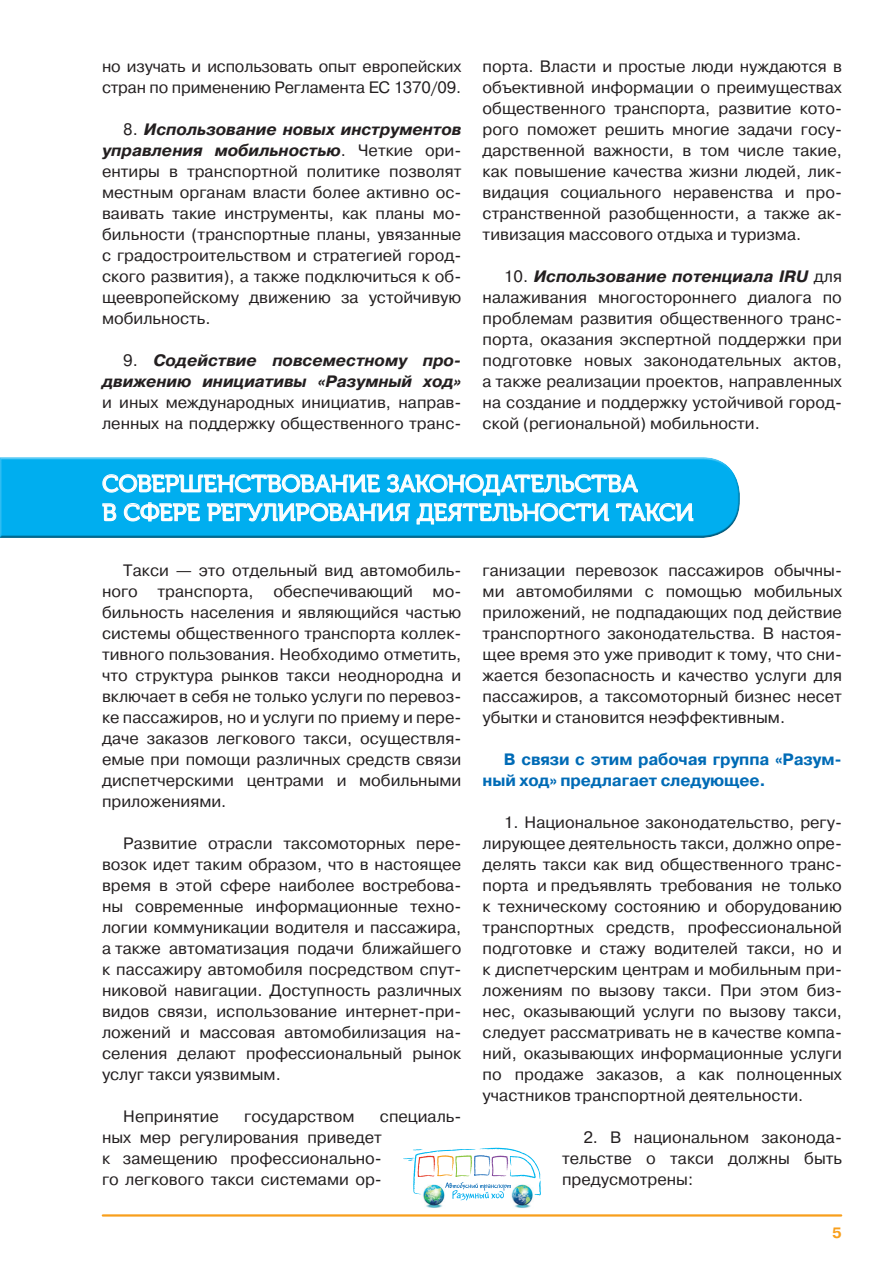
<style>
.page{position:relative;width:893px;height:1263px;background:#fff}
.page>*{position:absolute;margin:0;border:0;box-sizing:border-box;transform-origin:0 0}
.t1{font:24px/28.8px "Museo Cyrl 500";letter-spacing:-.01em;color:#fff}
.Smart_MOVE_main{font:16.5px/21px "Pragmatica";color:#231f20;text-align:justify}
.Smart_MOVE_main-2{font:700 16.5px/21px "Pragmatica";letter-spacing:-.01em;color:#006bb6}
.t2{font:700 15px "Pragmatica";color:#f89f1c}
.s1{font-weight:700;font-style:italic}
</style>
<div class="page">
<div style="left:0;top:453px;width:744px;height:86px;background:#fff;opacity:.75"></div>
<div style="left:0;top:468px;width:744px;height:73px;background:#231f20;opacity:.75"></div>
<hr style="left:103px;top:1214px;width:738px;height:2px;background:#f89f1c">
<svg style="left:102px;top:471px;width:592px;height:54px;background:#30bdf1"></svg>
<img style="left:514px;top:1202px;width:17px;height:6px">
<img style="left:425px;top:1202px;width:17px;height:6px">
<img style="left:403px;top:1148px;width:138px;height:54px">
<p class="Smart_MOVE_main" style="left:102px;top:56px;width:361px">но изучать и использовать опыт европейских стран по применению Регламента ЕС 1370/09.</p>
<p class="Smart_MOVE_main" style="left:102px;top:119px;width:361px;text-indent:21px">8. <span class="s1">Использование новых инструментов управления мобильностью</span>. Четкие ори&shy;ентиры в транспортной политике позволят местным органам власти более активно ос&shy;ваивать такие инструменты, как планы мо&shy;бильности (транспортные планы, увязанные с градостроительством и стратегией город&shy;ского развития), а также подключиться к об&shy;щеевропейскому движению за устойчивую мобильность.</p>
<p class="Smart_MOVE_main" style="left:102px;top:350px;width:361px;text-indent:21px">9. <span class="s1">Содействие повсеместному про&shy;движению инициативы «Разумный ход» </span>и иных международных инициатив, направ&shy;ленных на поддержку общественного транс-</p>
<p class="Smart_MOVE_main" style="left:483px;top:56px;width:361px">порта. Власти и простые люди нуждаются в объективной информации о преимуществах общественного транспорта, развитие кото&shy;рого поможет решить многие задачи госу&shy;дарственной важности, в том числе такие, как повышение качества жизни людей, лик&shy;видация социального неравенства и про&shy;странственной разобщенности, а также ак&shy;тивизация массового отдыха и туризма.</p>
<p class="Smart_MOVE_main" style="left:483px;top:266px;width:361px;text-indent:21px">10. <span class="s1">Использование потенциала IRU</span> для налаживания многостороннего диалога по проблемам развития общественного транс&shy;порта, оказания экспертной поддержки при подготовке новых законодательных актов, а также реализации проектов, направленных на создание и поддержку устойчивой город&shy;ской (региональной) мобильности.</p>
<p class="t1" style="left:102px;top:469px;width:593px">CОВЕРШЕНСТВОВАНИЕ ЗАКОНОДАТЕЛЬСТВА<br>В СФЕРЕ РЕГУЛИРОВАНИЯ ДЕЯТЕЛЬНОСТИ ТАКСИ</p>
<p class="Smart_MOVE_main" style="left:102px;top:560px;width:361px;text-indent:21px">Такси — это отдельный вид автомобиль&shy;ного транспорта, обеспечивающий мо&shy;бильность населения и являющийся частью системы общественного транспорта коллек&shy;тивного пользования. Необходимо отметить, что структура рынков такси неоднородна и включает в себя не только услуги по перевоз&shy;ке пассажиров, но и услуги по приему и пере&shy;даче заказов легкового такси, осуществля&shy;емые при помощи различных средств связи диспетчерскими центрами и мобильными приложениями.</p>
<p class="Smart_MOVE_main" style="left:102px;top:833px;width:361px;text-indent:21px">Развитие отрасли таксомоторных пере&shy;возок идет таким образом, что в настоящее время в этой сфере наиболее востребова&shy;ны современные информационные техно&shy;логии коммуникации водителя и пассажира, а также автоматизация подачи ближайшего к пассажиру автомобиля посредством спут&shy;никовой навигации. Доступность различных видов связи, использование интернет-при&shy;ложений и массовая автомобилизация на&shy;селения делают профессиональный рынок услуг такси уязвимым.</p>
<p class="Smart_MOVE_main" style="left:123px;top:1106px;width:97px">Непринятие</p>
<p class="Smart_MOVE_main" style="left:244px;top:1106px;width:112px">государством</p>
<p class="Smart_MOVE_main" style="left:483px;top:560px;width:361px">ганизации перевозок пассажиров обычны&shy;ми автомобилями с помощью мобильных приложений, не подпадающих под действие транспортного законодательства. В настоя&shy;щее время это уже приводит к тому, что сни&shy;жается безопасность и качество услуги для пассажиров, а таксомоторный бизнес несет убытки и становится неэффективным.</p>
<p class="Smart_MOVE_main-2" style="left:483px;top:749px;width:361px;text-indent:21px">В связи с этим рабочая группа «Разум&shy;ный ход» предлагает следующее.</p>
<p class="Smart_MOVE_main" style="left:483px;top:812px;width:361px;text-indent:21px">1. Национальное законодательство, регу&shy;лирующее деятельность такси, должно опре&shy;делять такси как вид общественного транс&shy;порта и предъявлять требования не только к техническому состоянию и оборудованию транспортных средств, профессиональной подготовке и стажу водителей такси, но и к диспетчерским центрам и мобильным при&shy;ложениям по вызову такси. При этом биз&shy;нес, оказывающий услуги по вызову такси, следует рассматривать не в качестве компа&shy;ний, оказывающих информационные услуги по продаже заказов, а как полноценных участников транспортной деятельности.</p>
<p class="Smart_MOVE_main" style="left:562px;top:1127px;width:281px;text-indent:21px">2. В национальном законода&shy;тельстве о такси должны быть предусмотрены:</p>
<p class="t2" style="left:832px;top:1223px;width:11px">5</p>
<p class="Smart_MOVE_main" style="left:102px;top:1106px;width:361px;text-align:left;text-indent:278px">специаль&shy;ных мер регулирования приведет<br>к замещению профессионально-<br>го легкового такси системами ор-</p>
</div>
